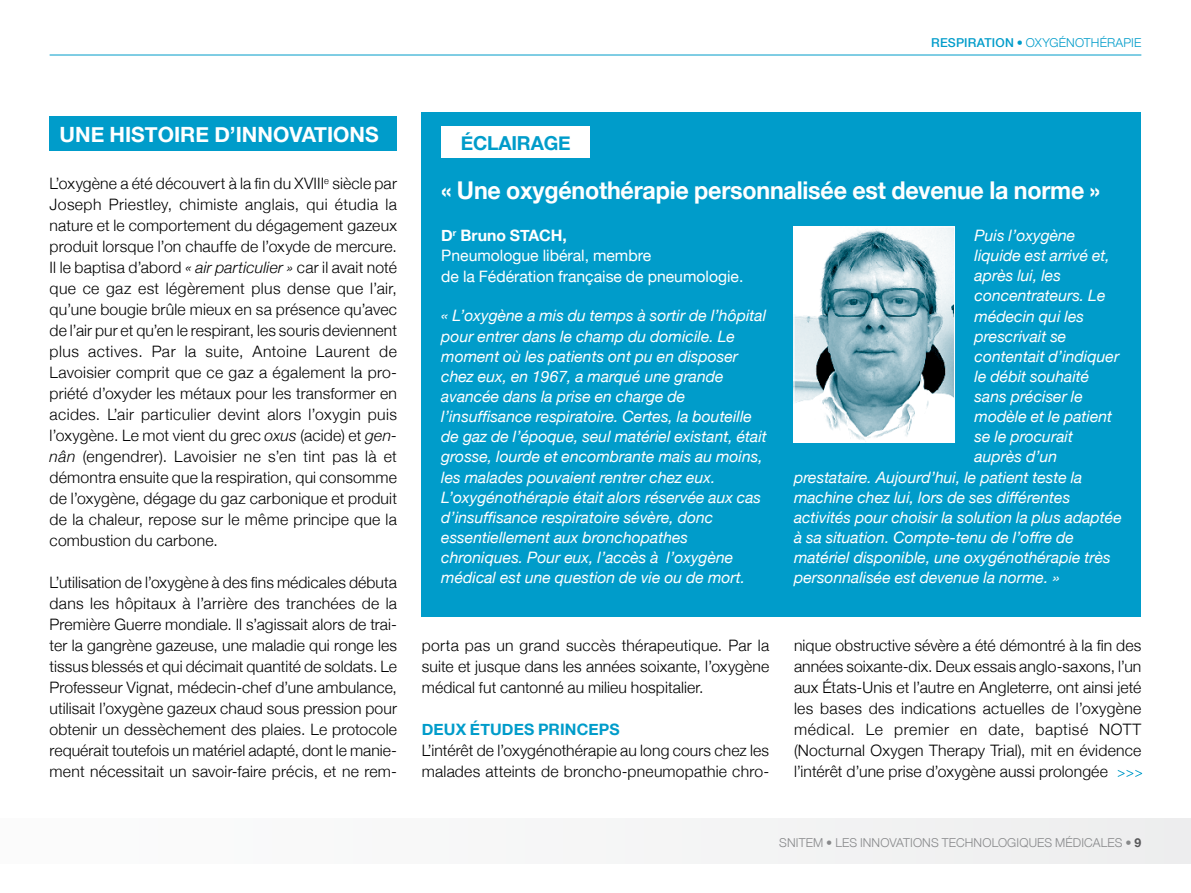
<style>
.page{position:relative;width:1191px;height:893px;background:#fff}
.page>*{position:absolute;margin:0;border:0;box-sizing:border-box;transform-origin:0 0}
.t1{font:700 24.5px "Helvetica Neue";letter-spacing:-.01em;color:#fff;scale:.95 1}
.t2{font:700 21px "Helvetica Neue";color:#fff}
.t3{font:700 19.25px "Helvetica Neue";letter-spacing:-.01em;color:#009cca}
.t4{font:300 15.75px/21px "Helvetica Neue";letter-spacing:.01em;color:#000;text-align:justify}
.t5{font:italic 15.75px/20.1px "Helvetica Neue";color:#fff}
.t6{font:15.75px/20.1px "Helvetica Neue";color:#fff}
.t7{font:700 15.75px "Helvetica Neue";letter-spacing:.005em;color:#009cca}
.t8{font:300 12.25px "Helvetica Neue";letter-spacing:.015em;color:#87888a}
.t9{font:300 12.25px "Helvetica Neue";letter-spacing:.01em;color:#009cca}
.s1{font-weight:500}
.s2{font-style:inherit}
.s3{font-style:italic}
.s4{font-weight:700}
.s5{font-weight:700;color:#58585a}
</style>
<div class="page">
<svg style="left:1117px;top:770px;width:25px;height:7px"></svg>
<div style="left:0;top:819px;width:1191px;height:44px;background:#f6f6f6"></div>
<hr style="left:50px;top:55px;width:1091px;height:1px;background:#009cca">
<div style="left:421px;top:112px;width:720px;height:504px;background:#009cca"></div>
<div style="left:441px;top:126px;width:149px;height:32px;background:#fff"></div>
<img style="left:795px;top:229px;width:157px;height:212px">
<div style="left:793px;top:227px;width:161px;height:216px;border:1px solid #fff"></div>
<div style="left:50px;top:116px;width:347px;height:35px;background:#009cca"></div>
<p class="t9" style="left:931px;top:32px;width:212px"><span class="s1">RESPIRATION</span> • OXYGÉNOTHÉRAPIE</p>
<h2 class="t2" style="left:60px;top:118px;width:321px">UNE HISTOIRE D’INNOVATIONS</h2>
<p class="t4" style="left:50px;top:172px;width:349px">L’oxygène a été découvert à la fin du <span class="s2">XVIII</span><sup>e</sup> siècle par Joseph Priestley, chimiste anglais, qui étudia la nature et le comportement du dégagement gazeux produit lorsque l’on chauffe de l’oxyde de mercure.<br>Il le baptisa d’abord <span class="s3">« air particulier »</span> car il avait noté que ce gaz est légèrement plus dense que l’air, qu’une bougie brûle mieux en sa présence qu’avec de l’air pur et qu’en le respirant, les souris deviennent plus actives. Par la suite, Antoine Laurent de Lavoisier comprit que ce gaz a également la pro&shy;priété d’oxyder les métaux pour les transformer en acides. L’air particulier devint alors l’oxygin puis l’oxygène. Le mot vient du grec <span class="s3">oxus</span> (acide) et <span class="s3">gen&shy;nân</span> (engendrer). Lavoisier ne s’en tint pas là et démontra ensuite que la respiration, qui consomme de l’oxygène, dégage du gaz carbonique et produit de la chaleur, repose sur le même principe que la combustion du carbone.</p>
<p class="t4" style="left:50px;top:571px;width:349px">L’utilisation de l’oxygène à des fins médicales débuta dans les hôpitaux à l’arrière des tranchées de la Première Guerre mondiale. Il s’agissait alors de trai&shy;ter la gangrène gazeuse, une maladie qui ronge les tissus blessés et qui décimait quantité de soldats. Le Professeur Vignat, médecin-chef d’une ambulance, utilisait l’oxygène gazeux chaud sous pression pour obtenir un dessèchement des plaies. Le protocole requérait toutefois un matériel adapté, dont le manie&shy;ment nécessitait un savoir-faire précis, et ne rem-</p>
<p class="t3" style="left:461px;top:128px;width:111px">ÉCLAIRAGE</p>
<h1 class="t1" style="left:441px;top:171px;width:695px">« Une oxygénothérapie personnalisée est devenue la norme »</h1>
<p class="t6" style="left:441px;top:226px;width:304px"><span class="s4">D</span><sup>r</sup> <span class="s4">Bruno STACH,<br></span>Pneumologue libéral, membre<br>de la Fédération française de pneumologie.</p>
<p class="t5" style="left:441px;top:307px;width:327px">« L’oxygène a mis du temps à sortir de l’hôpital pour entrer dans le champ du domicile. Le moment où les patients ont pu en disposer chez eux, en 1967, a marqué une grande avancée dans la prise en charge de l’insuffisance respiratoire. Certes, la bouteille de gaz de l’époque, seul matériel existant, était grosse, lourde et encombrante mais au moins, les malades pouvaient rentrer chez eux.<br>L’oxygénothérapie était alors réservée aux cas d’insuffisance respiratoire sévère, donc essentiellement aux bronchopathes chroniques. Pour eux, l’accès à l’oxygène médical est une question de vie ou de mort.</p>
<p class="t4" style="left:422px;top:634px;width:349px">porta pas un grand succès thérapeutique. Par la suite et jusque dans les années soixante, l’oxygène médical fut cantonné au milieu hospitalier.</p>
<p class="t7" style="left:422px;top:717px;width:199px">DEUX ÉTUDES PRINCEPS</p>
<p class="t4" style="left:422px;top:739px;width:349px">L’intérêt de l’oxygénothérapie au long cours chez les malades atteints de broncho-pneumopathie chro-</p>
<p class="t5" style="left:974px;top:226px;width:102px">Puis l’oxygène</p>
<p class="t5" style="left:974px;top:246px;width:137px">liquide est arrivé et,</p>
<p class="t5" style="left:974px;top:267px;width:88px">après lui, les</p>
<p class="t5" style="left:974px;top:287px;width:132px">concentrateurs. Le</p>
<p class="t5" style="left:974px;top:307px;width:111px">médecin qui les</p>
<p class="t5" style="left:974px;top:327px;width:93px">prescrivait se</p>
<p class="t5" style="left:974px;top:347px;width:146px">contentait d’indiquer</p>
<p class="t5" style="left:974px;top:367px;width:116px">le débit souhaité</p>
<p class="t5" style="left:974px;top:387px;width:110px">sans préciser le</p>
<p class="t5" style="left:974px;top:407px;width:139px">modèle et le patient</p>
<p class="t5" style="left:974px;top:428px;width:100px">se le procurait</p>
<p class="t5" style="left:974px;top:448px;width:84px">auprès d’un</p>
<p class="t5" style="left:794px;top:468px;width:290px">prestataire. Aujourd’hui, le patient teste la</p>
<p class="t5" style="left:794px;top:488px;width:278px">machine chez lui, lors de ses différentes</p>
<p class="t5" style="left:794px;top:508px;width:329px">activités pour choisir la solution la plus adaptée</p>
<p class="t5" style="left:794px;top:528px;width:281px">à sa situation. Compte-tenu de l’offre de</p>
<p class="t5" style="left:794px;top:548px;width:318px">matériel disponible, une oxygénothérapie très</p>
<p class="t5" style="left:794px;top:568px;width:267px">personnalisée est devenue la norme. »</p>
<p class="t4" style="left:794px;top:634px;width:349px">nique obstructive sévère a été démontré à la fin des années soixante-dix. Deux essais anglo-saxons, l’un aux États-Unis et l’autre en Angleterre, ont ainsi jeté les bases des indications actuelles de l’oxygène médical. Le premier en date, baptisé NOTT (Nocturnal Oxygen Therapy Trial), mit en évidence l’intérêt d’une prise d’oxygène aussi prolongée</p>
<p class="t8" style="left:779px;top:833px;width:363px">SNITEM • LES INNOVATIONS TECHNOLOGIQUES MÉDICALES • <span class="s5">9</span></p>
</div>
